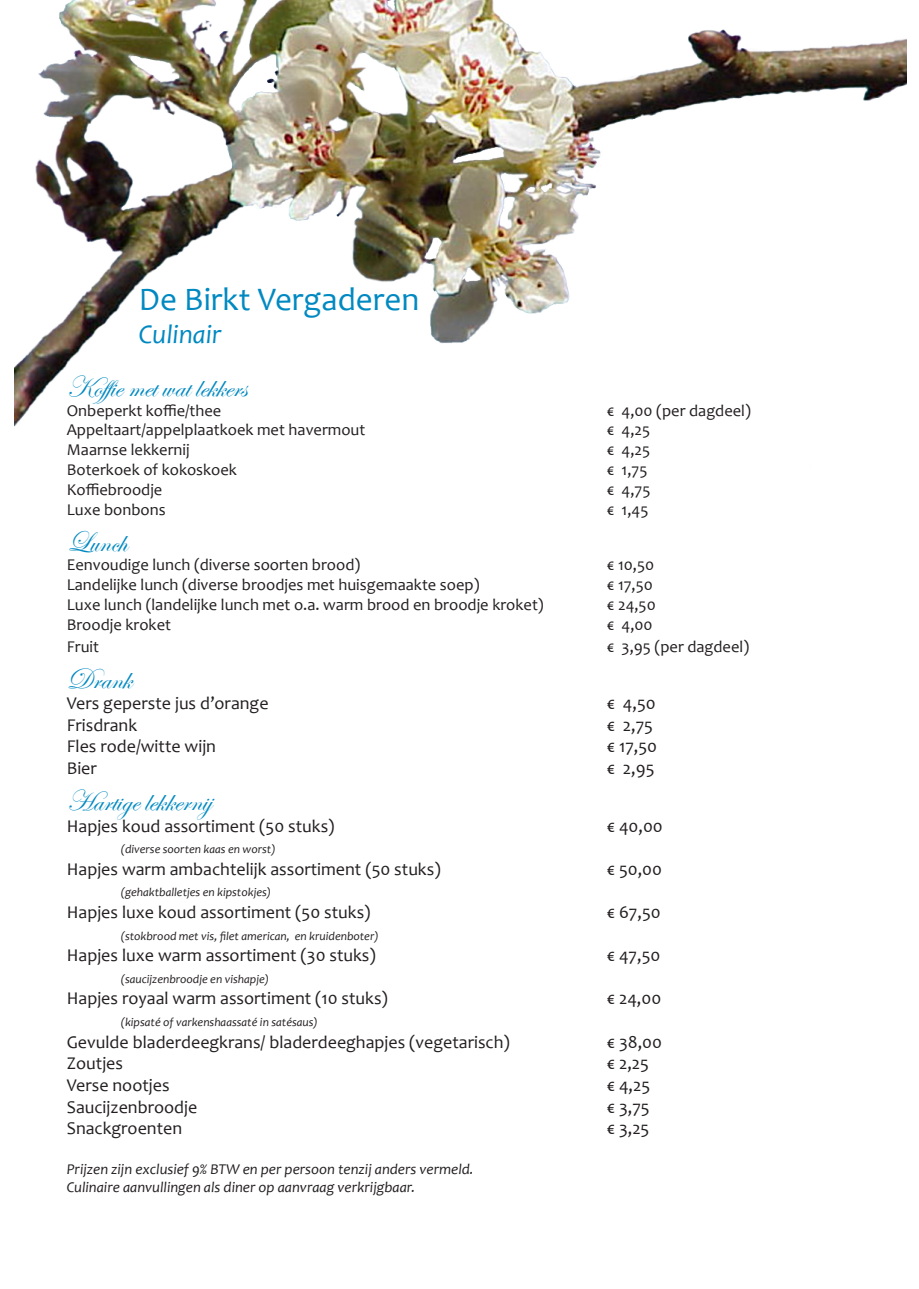
<style>
.page{position:relative;width:919px;height:1289px;background:#fff}
.page>*{position:absolute;margin:0;border:0;box-sizing:border-box;transform-origin:0 0}
.t1{font:33px "Candara";color:#0089c1}
.t2{font:30px "Edwardian Script ITC";color:#0089c1}
.t3{font:italic 27px "Candara";color:#0089c1}
.t4{font:18px "Candara";color:#231f20}
.t5{font:16.5px "Candara";color:#231f20}
.t6{font:italic 15px/18px "Candara";color:#231f20}
.t7{font:italic 12px "Candara";color:#231f20}
</style>
<div class="page">
<img style="left:14px;top:0;width:892px;height:427px">
<p class="t1" style="left:139px;top:278px;width:282px">De Birkt Vergaderen</p>
<p class="t3" style="left:139px;top:317px;width:84px">Culinair</p>
<p class="t2" style="left:67px;top:370px;width:181px">Koffie met wat lekkers</p>
<p class="t5" style="left:67px;top:400px;width:156px">Onbeperkt koffie/thee</p>
<p class="t5" style="left:607px;top:400px;width:145px">€ 4,00 (per dagdeel)</p>
<p class="t5" style="left:67px;top:419px;width:300px">Appeltaart/appelplaatkoek met havermout</p>
<p class="t5" style="left:607px;top:419px;width:45px">€ 4,25</p>
<p class="t5" style="left:67px;top:439px;width:124px">Maarnse lekkernij</p>
<p class="t5" style="left:607px;top:439px;width:45px">€ 4,25</p>
<p class="t5" style="left:67px;top:459px;width:172px">Boterkoek of kokoskoek</p>
<p class="t5" style="left:607px;top:459px;width:42px">€ 1,75</p>
<p class="t5" style="left:67px;top:479px;width:97px">Koffiebroodje</p>
<p class="t5" style="left:607px;top:479px;width:45px">€ 4,75</p>
<p class="t5" style="left:67px;top:499px;width:100px">Luxe bonbons</p>
<p class="t5" style="left:607px;top:499px;width:43px">€ 1,45</p>
<p class="t2" style="left:67px;top:525px;width:62px">Lunch</p>
<p class="t5" style="left:67px;top:554px;width:295px">Eenvoudige lunch (diverse soorten brood)</p>
<p class="t5" style="left:607px;top:554px;width:49px">€ 10,50</p>
<p class="t5" style="left:67px;top:574px;width:414px">Landelijke lunch (diverse broodjes met huisgemaakte soep)</p>
<p class="t5" style="left:607px;top:574px;width:47px">€ 17,50</p>
<p class="t5" style="left:67px;top:594px;width:478px">Luxe lunch (landelijke lunch met o.a. warm brood en broodje kroket)</p>
<p class="t5" style="left:607px;top:594px;width:50px">€ 24,50</p>
<p class="t5" style="left:67px;top:614px;width:106px">Broodje kroket</p>
<p class="t5" style="left:607px;top:614px;width:47px">€ 4,00</p>
<p class="t5" style="left:67px;top:635px;width:34px">Fruit</p>
<p class="t5" style="left:607px;top:635px;width:143px">€ 3,95 (per dagdeel)</p>
<p class="t2" style="left:67px;top:662px;width:66px">Drank</p>
<p class="t4" style="left:67px;top:692px;width:203px">Vers geperste jus d’orange</p>
<p class="t4" style="left:607px;top:692px;width:50px">€ 4,50</p>
<p class="t4" style="left:67px;top:713px;width:72px">Frisdrank</p>
<p class="t4" style="left:607px;top:713px;width:48px">€ 2,75</p>
<p class="t4" style="left:67px;top:735px;width:151px">Fles rode/witte wijn</p>
<p class="t4" style="left:607px;top:735px;width:51px">€ 17,50</p>
<p class="t4" style="left:67px;top:756px;width:32px">Bier</p>
<p class="t4" style="left:607px;top:756px;width:49px">€ 2,95</p>
<p class="t2" style="left:67px;top:784px;width:146px">Hartige lekkernij</p>
<p class="t4" style="left:67px;top:814px;width:269px">Hapjes koud assortiment (50 stuks)</p>
<p class="t4" style="left:607px;top:814px;width:57px">€ 40,00</p>
<p class="t7" style="left:121px;top:841px;width:156px">(diverse soorten kaas en worst)</p>
<p class="t4" style="left:67px;top:857px;width:375px">Hapjes warm ambachtelijk assortiment (50 stuks)</p>
<p class="t4" style="left:607px;top:857px;width:56px">€ 50,00</p>
<p class="t7" style="left:121px;top:885px;width:152px">(gehaktballetjes en kipstokjes)</p>
<p class="t4" style="left:67px;top:900px;width:305px">Hapjes luxe koud assortiment (50 stuks)</p>
<p class="t4" style="left:607px;top:900px;width:55px">€ 67,50</p>
<p class="t7" style="left:121px;top:928px;width:259px">(stokbrood met vis, filet american, en kruidenboter)</p>
<p class="t4" style="left:67px;top:944px;width:310px">Hapjes luxe warm assortiment (30 stuks)</p>
<p class="t4" style="left:607px;top:944px;width:55px">€ 47,50</p>
<p class="t7" style="left:121px;top:971px;width:150px">(saucijzenbroodje en vishapje)</p>
<p class="t4" style="left:67px;top:987px;width:322px">Hapjes royaal warm assortiment (10 stuks)</p>
<p class="t4" style="left:607px;top:987px;width:56px">€ 24,00</p>
<p class="t7" style="left:121px;top:1014px;width:198px">(kipsaté of varkenshaassaté in satésaus)</p>
<p class="t4" style="left:67px;top:1030px;width:444px">Gevulde bladerdeegkrans/ bladerdeeghapjes (vegetarisch)</p>
<p class="t4" style="left:607px;top:1030px;width:56px">€ 38,00</p>
<p class="t4" style="left:67px;top:1052px;width:58px">Zoutjes</p>
<p class="t4" style="left:607px;top:1052px;width:43px">€ 2,25</p>
<p class="t4" style="left:67px;top:1073px;width:104px">Verse nootjes</p>
<p class="t4" style="left:607px;top:1073px;width:45px">€ 4,25</p>
<p class="t4" style="left:67px;top:1095px;width:132px">Saucijzenbroodje</p>
<p class="t4" style="left:607px;top:1095px;width:44px">€ 3,75</p>
<p class="t4" style="left:67px;top:1116px;width:117px">Snackgroenten</p>
<p class="t4" style="left:607px;top:1116px;width:44px">€ 3,25</p>
<p class="t6" style="left:67px;top:1159px;width:408px">Prijzen zijn exclusief 9% BTW en per persoon tenzij anders vermeld.<br>Culinaire aanvullingen als diner op aanvraag verkrijgbaar.</p>
</div>
